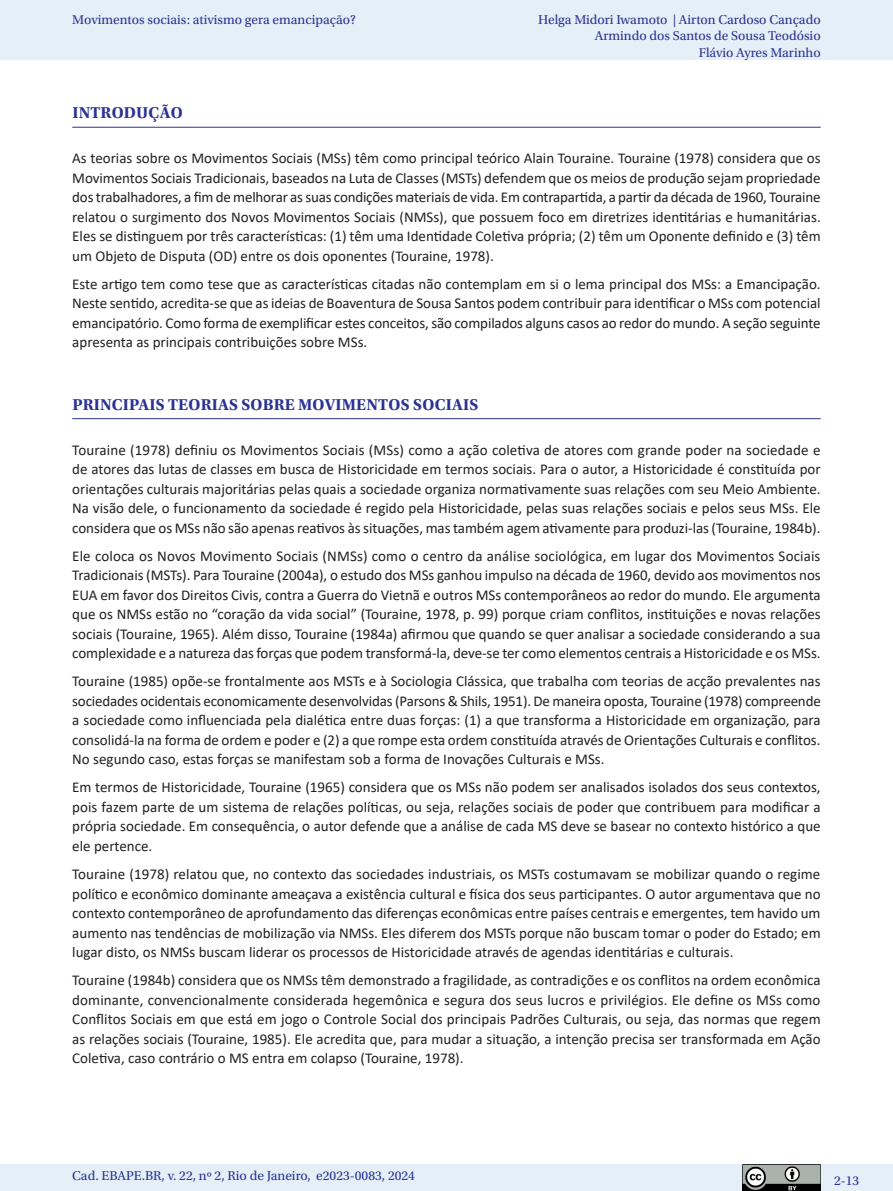
<style>
.page{position:relative;width:893px;height:1191px;background:#fff}
.page>*{position:absolute;margin:0;border:0;box-sizing:border-box;transform-origin:0 0}
._07_1_sub_1{font:700 16.5px "Utopia Std";letter-spacing:.01em;color:#2b3393}
._06_0_texto{font:15px/19.5px "Calibri";color:#231f20;text-align:justify}
.t1{font:13.5px/16.5px "Utopia Std";color:#2b3393;text-align:right}
</style>
<div class="page">
<div style="left:0;top:0;width:893px;height:60px;background:#e4eff8"></div>
<div style="left:0;top:1164px;width:893px;height:27px;background:#e4eff8"></div>
<img style="left:743px;top:1164px;width:78px;height:27px">
<hr style="left:72px;top:127px;width:749px;height:1px;background:#2b3393">
<hr style="left:72px;top:418px;width:749px;height:1px;background:#2b3393">
<p class="t1" style="left:72px;top:11px;width:285px">Movimentos sociais: ativismo gera emancipação?</p>
<p class="t1" style="left:538px;top:11px;width:284px">Helga Midori Iwamoto | Airton Cardoso Cançado<br>Armindo dos Santos de Sousa Teodósio<br>Flávio Ayres Marinho</p>
<p class="_07_1_sub_1" style="left:72px;top:103px;width:112px">INTRODUÇÃO</p>
<p class="_06_0_texto" style="left:72px;top:148px;width:750px">As teorias sobre os Movimentos Sociais (MSs) têm como principal teórico Alain Touraine. Touraine (1978) considera que os Movimentos Sociais Tradicionais, baseados na Luta de Classes (MSTs) defendem que os meios de produção sejam propriedade dos trabalhadores, a fim de melhorar as suas condições materiais de vida. Em contrapartida, a partir da década de 1960, Touraine relatou o surgimento dos Novos Movimentos Sociais (NMSs), que possuem foco em diretrizes identitárias e humanitárias.<br>Eles se distinguem por três características: (1) têm uma Identidade Coletiva própria; (2) têm um Oponente definido e (3) têm um Objeto de Disputa (OD) entre os dois oponentes (Touraine, 1978).</p>
<p class="_06_0_texto" style="left:72px;top:274px;width:750px">Este artigo tem como tese que as características citadas não contemplam em si o lema principal dos MSs: a Emancipação.<br>Neste sentido, acredita-se que as ideias de Boaventura de Sousa Santos podem contribuir para identificar o MSs com potencial emancipatório. Como forma de exemplificar estes conceitos, são compilados alguns casos ao redor do mundo. A seção seguinte apresenta as principais contribuições sobre MSs.</p>
<p class="_07_1_sub_1" style="left:72px;top:395px;width:407px">PRINCIPAIS TEORIAS SOBRE MOVIMENTOS SOCIAIS</p>
<p class="_06_0_texto" style="left:72px;top:440px;width:750px">Touraine (1978) definiu os Movimentos Sociais (MSs) como a ação coletiva de atores com grande poder na sociedade e de atores das lutas de classes em busca de Historicidade em termos sociais. Para o autor, a Historicidade é constituída por orientações culturais majoritárias pelas quais a sociedade organiza normativamente suas relações com seu Meio Ambiente.<br>Na visão dele, o funcionamento da sociedade é regido pela Historicidade, pelas suas relações sociais e pelos seus MSs. Ele considera que os MSs não são apenas reativos às situações, mas também agem ativamente para produzi-las (Touraine, 1984b).</p>
<p class="_06_0_texto" style="left:72px;top:546px;width:750px">Ele coloca os Novos Movimento Sociais (NMSs) como o centro da análise sociológica, em lugar dos Movimentos Sociais Tradicionais (MSTs). Para Touraine (2004a), o estudo dos MSs ganhou impulso na década de 1960, devido aos movimentos nos EUA em favor dos Direitos Civis, contra a Guerra do Vietnã e outros MSs contemporâneos ao redor do mundo. Ele argumenta que os NMSs estão no “coração da vida social” (Touraine, 1978, p. 99) porque criam conflitos, instituições e novas relações sociais (Touraine, 1965). Além disso, Touraine (1984a) afirmou que quando se quer analisar a sociedade considerando a sua complexidade e a natureza das forças que podem transformá-la, deve-se ter como elementos centrais a Historicidade e os MSs.</p>
<p class="_06_0_texto" style="left:72px;top:671px;width:750px">Touraine (1985) opõe-se frontalmente aos MSTs e à Sociologia Clássica, que trabalha com teorias de acção prevalentes nas sociedades ocidentais economicamente desenvolvidas (Parsons &amp; Shils, 1951). De maneira oposta, Touraine (1978) compreende a sociedade como influenciada pela dialética entre duas forças: (1) a que transforma a Historicidade em organização, para consolidá-la na forma de ordem e poder e (2) a que rompe esta ordem constituída através de Orientações Culturais e conflitos.<br>No segundo caso, estas forças se manifestam sob a forma de Inovações Culturais e MSs.</p>
<p class="_06_0_texto" style="left:72px;top:777px;width:750px">Em termos de Historicidade, Touraine (1965) considera que os MSs não podem ser analisados isolados dos seus contextos, pois fazem parte de um sistema de relações políticas, ou seja, relações sociais de poder que contribuem para modificar a própria sociedade. Em consequência, o autor defende que a análise de cada MS deve se basear no contexto histórico a que ele pertence.</p>
<p class="_06_0_texto" style="left:72px;top:864px;width:750px">Touraine (1978) relatou que, no contexto das sociedades industriais, os MSTs costumavam se mobilizar quando o regime político e econômico dominante ameaçava a existência cultural e física dos seus participantes. O autor argumentava que no contexto contemporâneo de aprofundamento das diferenças econômicas entre países centrais e emergentes, tem havido um aumento nas tendências de mobilização via NMSs. Eles diferem dos MSTs porque não buscam tomar o poder do Estado; em lugar disto, os NMSs buscam liderar os processos de Historicidade através de agendas identitárias e culturais.</p>
<p class="_06_0_texto" style="left:72px;top:970px;width:750px">Touraine (1984b) considera que os NMSs têm demonstrado a fragilidade, as contradições e os conflitos na ordem econômica dominante, convencionalmente considerada hegemônica e segura dos seus lucros e privilégios. Ele define os MSs como Conflitos Sociais em que está em jogo o Controle Social dos principais Padrões Culturais, ou seja, das normas que regem as relações sociais (Touraine, 1985). Ele acredita que, para mudar a situação, a intenção precisa ser transformada em Ação Coletiva, caso contrário o MS entra em colapso (Touraine, 1978).</p>
<p class="t1" style="left:72px;top:1167px;width:344px">Cad. EBAPE.BR, v. 22, nº 2, Rio de Janeiro, e2023-0083, 2024</p>
<p class="t1" style="left:834px;top:1172px;width:27px">2-13</p>
</div>
